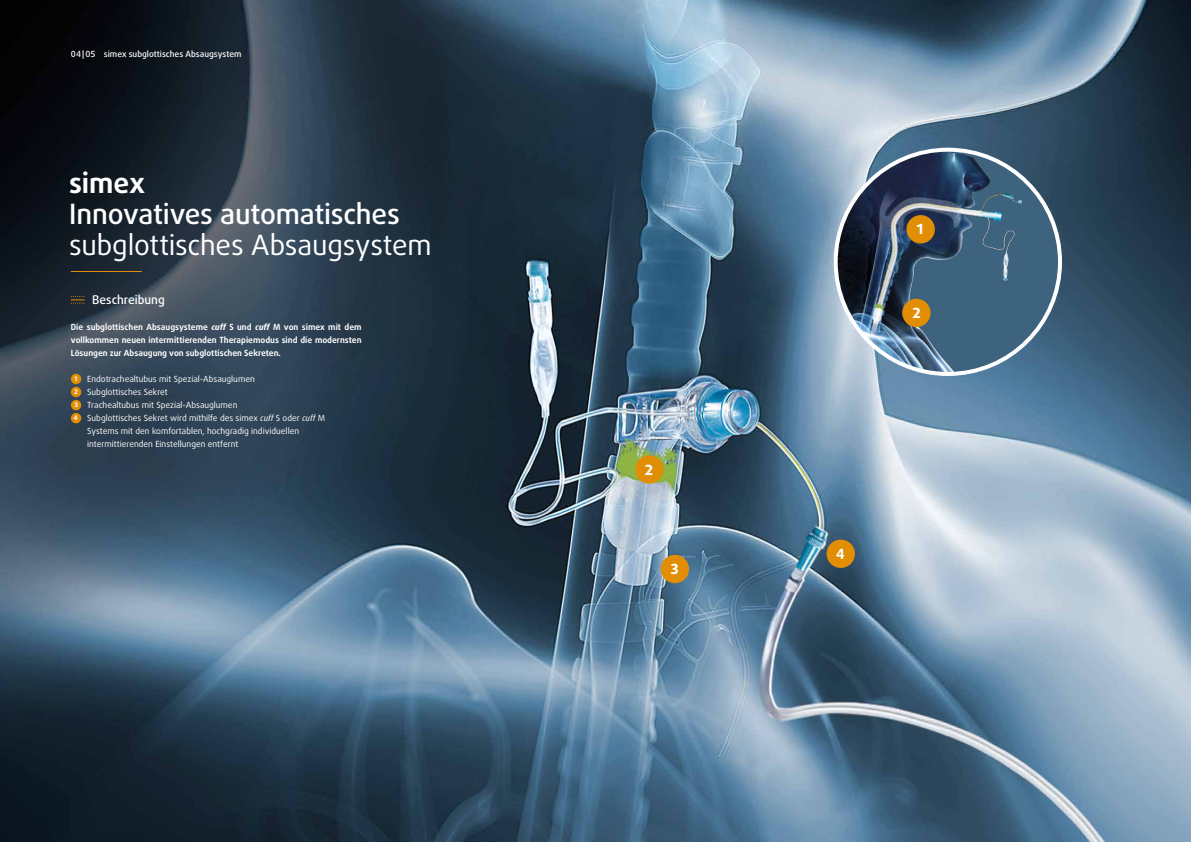
<style>
.page{position:relative;width:1191px;height:842px;background:#fff}
.page>*{position:absolute;margin:0;border:0;box-sizing:border-box;transform-origin:0 0}
.t1{font:28px "Daxline Pro";letter-spacing:-.005em;color:#fff}
.t2{font:500 28px "Daxline Pro";letter-spacing:-.01em;color:#fff}
.t3{font:700 28px "Daxline Pro";letter-spacing:-.005em;color:#fff}
.t4{font:800 14px "Daxline Pro";color:#fff}
.t5{font:500 12px "Daxline Pro";color:#fff}
.t6{font:8.5px/13px "Daxline Pro";color:#fff}
.t7{font:700 8.5px/13px "Daxline Pro";color:#fff;text-align:justify}
.t8{font:500 8.5px "Daxline Pro";color:#fff}
.t9{font:800 6.3px/13.1px "Daxline Pro";color:#fff;text-align:justify}
.s1{font-family:"Dax";font-style:italic}
</style>
<div class="page">
<img style="left:0;top:0;width:1191px;height:842px">
<div style="left:660px;top:555px;width:29px;height:28px;background:#e28e04;border-radius:50%"></div>
<div style="left:635px;top:455px;width:28px;height:29px;background:#e28e04;border-radius:50%"></div>
<div style="left:826px;top:540px;width:29px;height:28px;background:#e28e04;border-radius:50%"></div>
<svg style="left:71px;top:296px;width:13px;height:8px"></svg>
<hr style="left:71px;top:271px;width:71px;height:1px;background:#e28e04">
<div style="left:71px;top:374px;width:10px;height:10px;background:#e28e04;border-radius:50%"></div>
<div style="left:71px;top:387px;width:10px;height:10px;background:#e28e04;border-radius:50%"></div>
<div style="left:71px;top:400px;width:10px;height:10px;background:#e28e04;border-radius:50%"></div>
<div style="left:71px;top:413px;width:10px;height:10px;background:#e28e04;border-radius:50%"></div>
<div style="left:835px;top:150px;width:225px;height:224px;background:#3e637f;border-radius:50%"></div>
<img style="left:835px;top:151px;width:186px;height:223px">
<div style="left:902px;top:299px;width:28px;height:28px;background:#e28e04;border-radius:50%"></div>
<div style="left:906px;top:215px;width:29px;height:28px;background:#e28e04;border-radius:50%"></div>
<p class="t8" style="left:71px;top:48px;width:172px">04|05 simex subglottisches Absaugsystem</p>
<h1 class="t3" style="left:69px;top:165px;width:77px">simex</h1>
<h1 class="t2" style="left:69px;top:196px;width:332px">Innovatives automatisches</h1>
<h1 class="t1" style="left:69px;top:227px;width:364px">subglottisches Absaugsystem</h1>
<h3 class="t5" style="left:92px;top:291px;width:74px">Beschreibung</h3>
<p class="t7" style="left:71px;top:320px;width:292px">Die subglottischen Absaugsysteme <span class="s1">cuff</span> S und <span class="s1">cuff</span> M von simex mit dem vollkommen neuen intermittierenden Therapiemodus sind die modernsten Lösungen zur Absaugung von subglottischen Sekreten.</p>
<p class="t9" style="left:74px;top:372px;width:6px">1<br>2<br>3<br>4</p>
<p class="t6" style="left:87px;top:372px;width:239px">Endotrachealtubus mit Spezial-Absauglumen<br>Subglottisches Sekret<br>Trachealtubus mit Spezial-Absauglumen<br>Subglottisches Sekret wird mithilfe des simex <span class="s1">cuff</span> S oder <span class="s1">cuff</span> M Systems mit den komfortablen, hochgradig individuellen intermittierenden Einstellungen entfernt</p>
<h2 class="t4" style="left:645px;top:460px;width:10px">2</h2>
<h2 class="t4" style="left:671px;top:560px;width:9px">3</h2>
<h2 class="t4" style="left:916px;top:220px;width:8px">1</h2>
<h2 class="t4" style="left:912px;top:304px;width:10px">2</h2>
<h2 class="t4" style="left:836px;top:544px;width:10px">4</h2>
</div>
